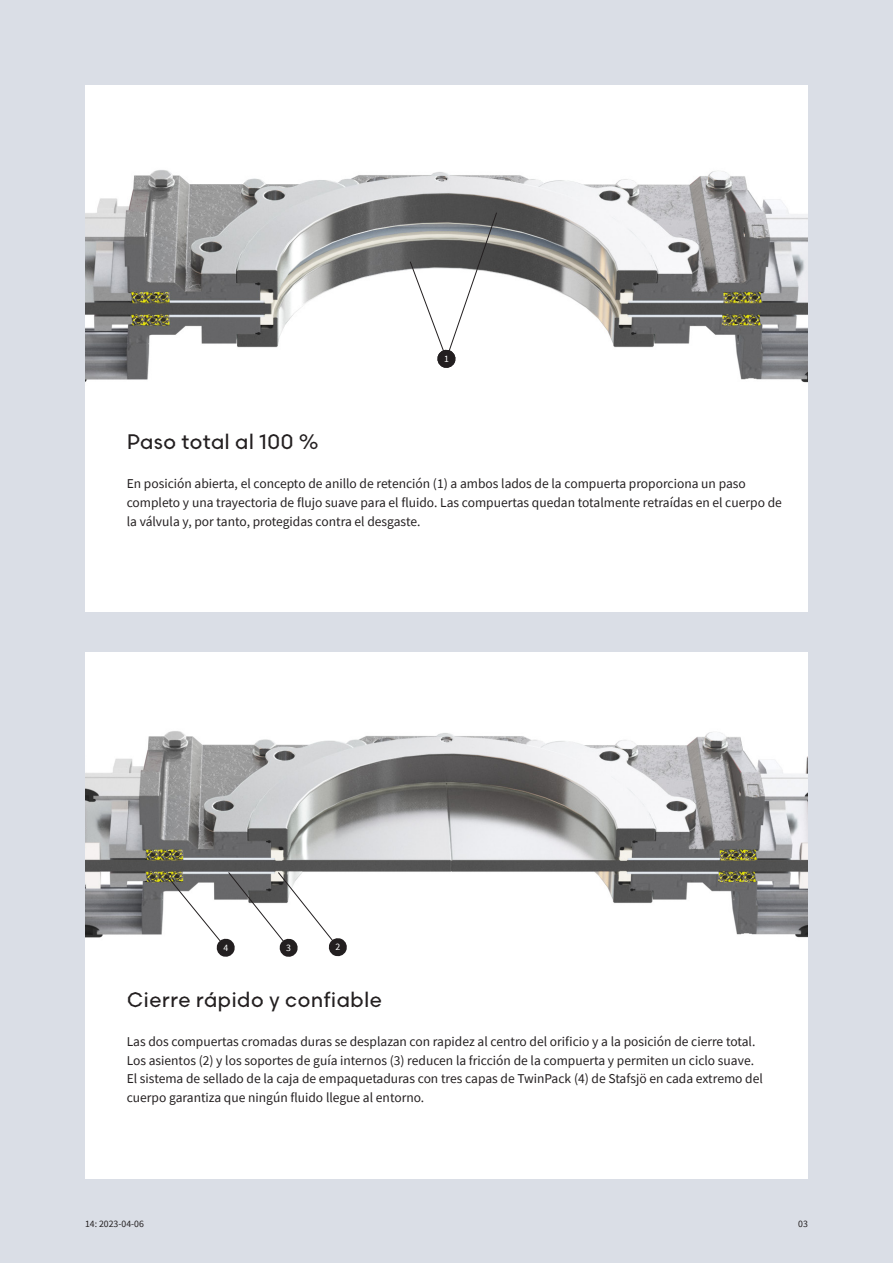
<style>
.page{position:relative;width:893px;height:1263px;background:#dadee6}
.page>*{position:absolute;margin:0;border:0;box-sizing:border-box;transform-origin:0 0}
.Heading_infobox{font:500 21px "Scandia Line";color:#231f20}
.Body_infobox{font:13.5px/18.8px "Source Sans Pro";color:#231f20}
.t1{font:9.75px "Source Sans Pro";color:#231f20}
.Image_numbers{font:9.75px "Source Sans Pro";color:#fff}
</style>
<div class="page">
<div style="left:85px;top:348px;width:723px;height:264px;background:#fff"></div>
<div style="left:85px;top:915px;width:723px;height:264px;background:#fff"></div>
<img style="left:85px;top:652px;width:723px;height:286px">
<img style="left:85px;top:85px;width:723px;height:298px">
<svg style="left:409px;top:212px;width:88px;height:157px;background:#c1c1c1"></svg>
<svg style="left:168px;top:872px;width:180px;height:85px"></svg>
<p class="Image_numbers" style="left:444px;top:353px;width:6px">1</p>
<p class="Heading_infobox" style="left:127px;top:429px;width:193px">Paso total al 100 %</p>
<p class="Body_infobox" style="left:127px;top:474px;width:657px">En posición abierta, el concepto de anillo de retención (1) a ambos lados de la compuerta proporciona un paso completo y una trayectoria de flujo suave para el fluido. Las compuertas quedan totalmente retraídas en el cuerpo de la válvula y, por tanto, protegidas contra el desgaste.</p>
<p class="Image_numbers" style="left:223px;top:941px;width:6px">4</p>
<p class="Image_numbers" style="left:286px;top:941px;width:6px">3</p>
<p class="Image_numbers" style="left:335px;top:941px;width:6px">2</p>
<p class="Heading_infobox" style="left:127px;top:986px;width:257px">Cierre rápido y confiable</p>
<p class="Body_infobox" style="left:127px;top:1032px;width:638px">Las dos compuertas cromadas duras se desplazan con rapidez al centro del orificio y a la posición de cierre total.<br>Los asientos (2) y los soportes de guía internos (3) reducen la fricción de la compuerta y permiten un ciclo suave.<br>El sistema de sellado de la caja de empaquetaduras con tres capas de TwinPack (4) de Stafsjö en cada extremo del cuerpo garantiza que ningún fluido llegue al entorno.</p>
<p class="t1" style="left:85px;top:1217px;width:60px">14: 2023-04-06</p>
<p class="t1" style="left:798px;top:1217px;width:11px">03</p>
</div>
